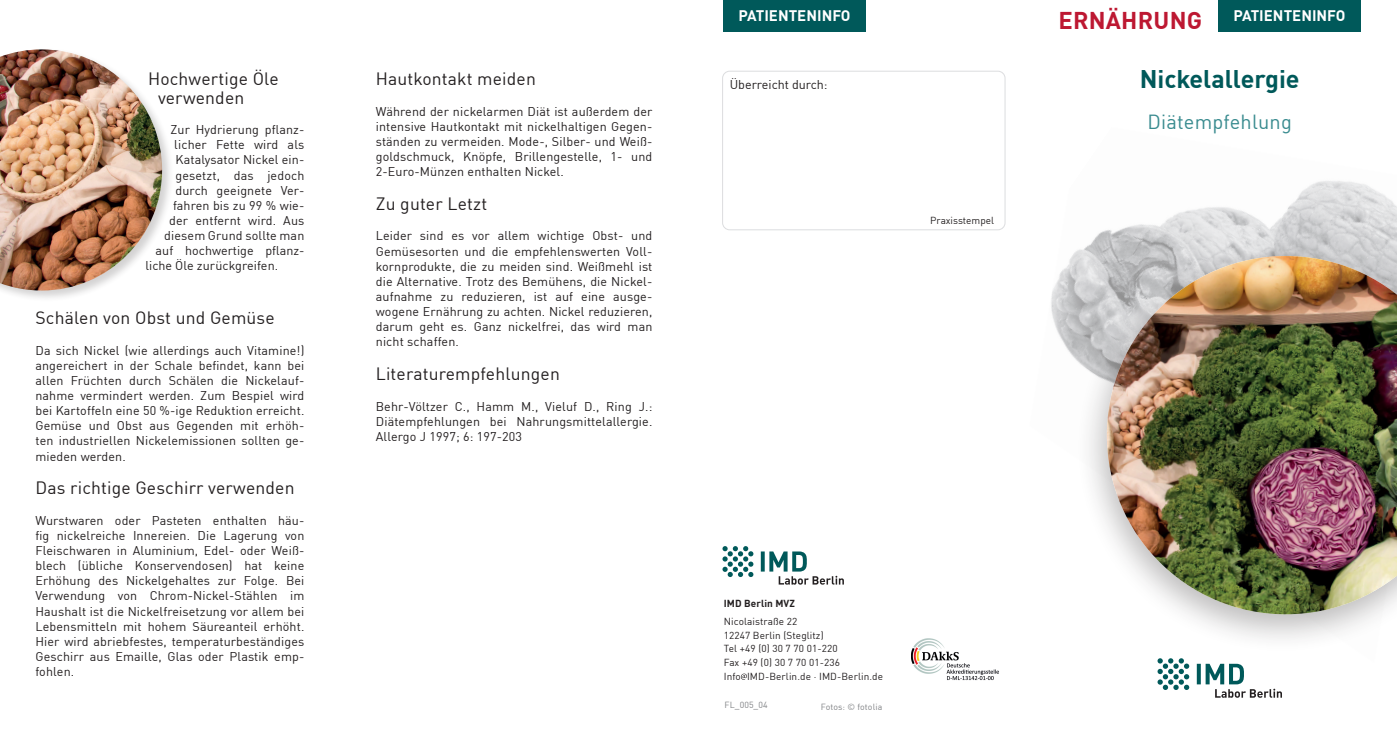
<style>
.page{position:relative;width:1397px;height:745px;background:#fff}
.page>*{position:absolute;margin:0;border:0;box-sizing:border-box;transform-origin:0 0}
.t1{font:700 25px "DIN Pro";color:#00595a}
.t2{font:700 23.75px "DIN Pro";letter-spacing:.01em;color:#bd1832}
.t3{font:20px "DIN Pro";letter-spacing:.01em;color:#398b8f}
.t4{font:17.5px/18.8px "DIN Pro";letter-spacing:.01em;color:#231f20}
.t5{font:700 15px "DIN Pro";color:#fff}
.t6{font:12.5px/15.1px "DIN Pro";letter-spacing:.01em;color:#231f20;text-align:justify}
.t7{font:10px/13.8px "DIN Pro";letter-spacing:.01em;color:#231f20}
.t8{font:700 10px "DIN Pro";letter-spacing:.01em;color:#231f20}
.t9{font:8.75px "DIN Pro";letter-spacing:.01em;color:#808285}
</style>
<div class="page">
<div style="left:722px;top:71px;width:283px;height:159px;border:1px solid #dcdddf;border-radius:7px"></div>
<div style="left:723px;top:0;width:142px;height:32px;background:#00595a"></div>
<div style="left:1217px;top:0;width:143px;height:32px;background:#00595a"></div>
<img style="left:1051px;top:181px;width:345px;height:178px">
<div style="left:1075px;top:240px;width:321px;height:413px;background:#231f20;opacity:.3"></div>
<img style="left:1106px;top:256px;width:290px;height:358px">
<svg style="left:741px;top:673px;width:5px;height:6px"></svg>
<svg style="left:760px;top:551px;width:83px;height:33px"></svg>
<svg style="left:722px;top:546px;width:31px;height:30px"></svg>
<svg style="left:1196px;top:663px;width:85px;height:34px"></svg>
<svg style="left:1157px;top:658px;width:31px;height:31px"></svg>
<div style="left:0;top:47px;width:174px;height:255px;background:#231f20;opacity:.2"></div>
<img style="left:0;top:49px;width:162px;height:241px">
<img style="left:911px;top:638px;width:88px;height:43px">
<h3 class="t4" style="left:158px;top:68px;width:122px;text-indent:-10px">Hochwertige Öle verwenden</h3>
<p class="t6" style="left:170px;top:121px;width:135px">Zur Hydrierung pflanz-</p>
<p class="t6" style="left:174px;top:136px;width:132px">licher Fette wird als</p>
<p class="t6" style="left:175px;top:151px;width:130px">Katalysator Nickel ein-</p>
<p class="t6" style="left:175px;top:166px;width:130px">gesetzt, das jedoch</p>
<p class="t6" style="left:175px;top:182px;width:130px">durch geeignete Ver-</p>
<p class="t6" style="left:173px;top:197px;width:133px">fahren bis zu 99 % wie-</p>
<p class="t6" style="left:169px;top:212px;width:136px">der entfernt wird. Aus</p>
<p class="t6" style="left:164px;top:227px;width:142px">diesem Grund sollte man</p>
<p class="t6" style="left:155px;top:242px;width:150px">auf hochwertige pflanz-</p>
<p class="t6" style="left:145px;top:257px;width:134px">liche Öle zurückgreifen.</p>
<h3 class="t4" style="left:35px;top:307px;width:241px">Schälen von Obst und Gemüse</h3>
<p class="t6" style="left:35px;top:341px;width:270px">Da sich Nickel (wie allerdings auch Vitamine!) angereichert in der Schale befindet, kann bei allen Früchten durch Schälen die Nickelauf&shy;nahme vermindert werden. Zum Bespiel wird bei Kartoffeln eine 50 %-ige Reduktion erreicht.<br>Gemüse und Obst aus Gegenden mit erhöh&shy;ten industriellen Nickelemissionen sollten ge&shy;mieden werden.</p>
<h3 class="t4" style="left:35px;top:477px;width:260px">Das richtige Geschirr verwenden</h3>
<p class="t6" style="left:35px;top:511px;width:270px">Wurstwaren oder Pasteten enthalten häu&shy;fig nickelreiche Innereien. Die Lagerung von Fleischwaren in Aluminium, Edel- oder Weiß&shy;blech (übliche Konservendosen) hat keine Erhöhung des Nickelgehaltes zur Folge. Bei Verwendung von Chrom-Nickel-Stählen im Haushalt ist die Nickelfreisetzung vor allem bei Lebensmitteln mit hohem Säureanteil erhöht.<br>Hier wird abriebfestes, temperaturbeständiges Geschirr aus Emaille, Glas oder Plastik emp&shy;fohlen.</p>
<h3 class="t4" style="left:376px;top:68px;width:161px">Hautkontakt meiden</h3>
<p class="t6" style="left:376px;top:103px;width:278px">Während der nickelarmen Diät ist außerdem der intensive Hautkontakt mit nickelhaltigen Gegen&shy;ständen zu vermeiden. Mode-, Silber- und Weiß&shy;goldschmuck, Knöpfe, Brillengestelle, 1- und 2-Euro-Münzen enthalten Nickel.</p>
<h3 class="t4" style="left:376px;top:193px;width:113px">Zu guter Letzt</h3>
<p class="t6" style="left:376px;top:227px;width:278px">Leider sind es vor allem wichtige Obst- und Gemüsesorten und die empfehlenswerten Voll&shy;kornprodukte, die zu meiden sind. Weißmehl ist die Alternative. Trotz des Bemühens, die Nickel&shy;aufnahme zu reduzieren, ist auf eine ausge&shy;wogene Ernährung zu achten. Nickel reduzieren, darum geht es. Ganz nickelfrei, das wird man nicht schaffen.</p>
<h3 class="t4" style="left:376px;top:363px;width:185px">Literaturempfehlungen</h3>
<p class="t6" style="left:376px;top:397px;width:278px">Behr-Völtzer C., Hamm M., Vieluf D., Ring J.:<br>Diätempfehlungen bei Nahrungsmittelallergie.<br>Allergo J 1997; 6: 197-203</p>
<p class="t5" style="left:738px;top:4px;width:113px">PATIENTENINFO</p>
<p class="t6" style="left:729px;top:76px;width:99px">Überreicht durch:</p>
<p class="t7" style="left:930px;top:213px;width:65px">Praxisstempel</p>
<h2 class="t2" style="left:1058px;top:2px;width:145px">ERNÄHRUNG</h2>
<p class="t5" style="left:1233px;top:4px;width:113px">PATIENTENINFO</p>
<h1 class="t1" style="left:1139px;top:59px;width:161px">Nickelallergie</h1>
<h3 class="t3" style="left:1147px;top:107px;width:146px">Diätempfehlung</h3>
<p class="t8" style="left:723px;top:595px;width:73px">IMD Berlin MVZ</p>
<p class="t7" style="left:723px;top:613px;width:161px">Nicolaistraße 22<br>12247 Berlin (Steglitz)<br>Tel +49 (0) 30 7 70 01-220<br>Fax +49 (0) 30 7 70 01-236<br>Info IMD-Berlin.de · IMD-Berlin.de</p>
<p class="t9" style="left:724px;top:697px;width:45px">FL_005_04</p>
<p class="t9" style="left:820px;top:699px;width:63px">Fotos: © fotolia</p>
</div>
